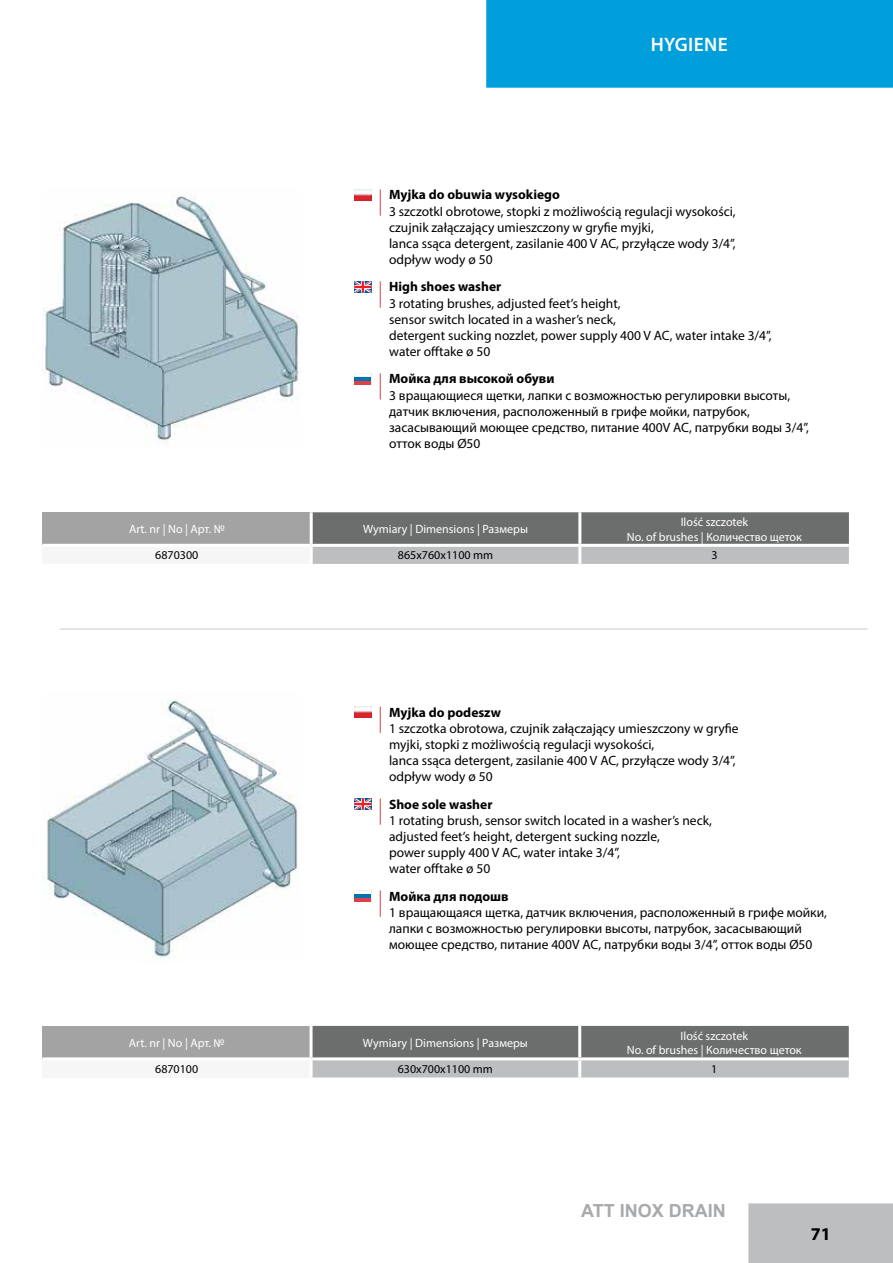
<style>
.page{position:relative;width:893px;height:1263px;background:#fff}
.page>*{position:absolute;margin:0;border:0;box-sizing:border-box;transform-origin:0 0}
.t1{font:600 19.5px "Myriad Pro";letter-spacing:.02em;color:#fff}
.t2{font:700 18px "Arial";color:#a7a9ac}
.t3{font:700 18px "Myriad Pro";color:#000}
.t4{font:13.5px/16.2px "Myriad Pro";color:#000}
.t5{font:700 13.5px "Myriad Pro";color:#000}
.t6{font:12px/14.4px "Myriad Pro";color:#fff;text-align:center}
.t7{font:12px "Myriad Pro";color:#000}
</style>
<div class="page">
<div style="left:486px;top:0;width:407px;height:88px;background:#009fdb"></div>
<div style="left:749px;top:1204px;width:143px;height:58px;background:#bcbec0"></div>
<div style="left:748px;top:1203px;width:145px;height:60px;border:2px solid #bcbec0"></div>
<hr style="left:60px;top:628px;width:807px;height:2px;background:#dcddde">
<div style="left:42px;top:1026px;width:269px;height:33px;background:#a4a3a3"></div>
<div style="left:42px;top:1059px;width:269px;height:18px;background:#f6f6f6"></div>
<svg style="left:313px;top:1026px;width:536px;height:51px;background:#888a8b"></svg>
<hr style="left:42px;top:1057px;width:269px;height:3px;background:#fff">
<hr style="left:311px;top:1057px;width:269px;height:3px;background:#fff">
<hr style="left:580px;top:1057px;width:269px;height:3px;background:#fff">
<hr style="left:310px;top:1026px;width:3px;height:31px;background:#fff">
<hr style="left:578px;top:1026px;width:3px;height:31px;background:#fff">
<hr style="left:310px;top:1060px;width:3px;height:17px;background:#fff">
<hr style="left:578px;top:1060px;width:3px;height:17px;background:#fff">
<img style="left:43px;top:195px;width:257px;height:247px">
<svg style="left:354px;top:373px;width:17px;height:8px"></svg>
<hr style="left:354px;top:381px;width:17px;height:3px;background:#db4146">
<svg style="left:380px;top:373px;width:1px;height:26px"></svg>
<img style="left:354px;top:189px;width:17px;height:11px">
<svg style="left:380px;top:189px;width:1px;height:27px"></svg>
<svg style="left:354px;top:281px;width:17px;height:11px"></svg>
<svg style="left:380px;top:281px;width:1px;height:27px"></svg>
<div style="left:43px;top:512px;width:268px;height:33px;background:#a4a3a3"></div>
<div style="left:43px;top:545px;width:268px;height:19px;background:#f6f6f6"></div>
<svg style="left:313px;top:512px;width:536px;height:52px;background:#898a8b"></svg>
<hr style="left:310px;top:512px;width:3px;height:32px;background:#fff">
<hr style="left:578px;top:512px;width:3px;height:32px;background:#fff">
<hr style="left:310px;top:547px;width:3px;height:17px;background:#fff">
<hr style="left:578px;top:547px;width:3px;height:17px;background:#fff">
<hr style="left:43px;top:544px;width:268px;height:3px;background:#fff">
<hr style="left:311px;top:544px;width:269px;height:3px;background:#fff">
<hr style="left:580px;top:544px;width:269px;height:3px;background:#fff">
<svg style="left:354px;top:890px;width:17px;height:12px"></svg>
<hr style="left:354px;top:898px;width:17px;height:3px;background:#db4146">
<svg style="left:380px;top:890px;width:1px;height:27px"></svg>
<img style="left:354px;top:706px;width:17px;height:12px">
<svg style="left:380px;top:706px;width:1px;height:27px"></svg>
<svg style="left:354px;top:798px;width:17px;height:12px"></svg>
<svg style="left:380px;top:798px;width:1px;height:27px"></svg>
<img style="left:43px;top:699px;width:255px;height:260px">
<h1 class="t1" style="left:651px;top:32px;width:78px">HYGIENE</h1>
<p class="t5" style="left:389px;top:186px;width:172px">Myjka do obuwia wysokiego</p>
<p class="t4" style="left:389px;top:203px;width:348px">3 szczotkI obrotowe, stopki z możliwością regulacji wysokości, czujnik załączający umieszczony w gryfie myjki,<br>lanca ssąca detergent, zasilanie 400 V AC, przyłącze wody 3/4”, odpływ wody ø 50</p>
<p class="t5" style="left:389px;top:278px;width:114px">High shoes washer</p>
<p class="t4" style="left:389px;top:295px;width:384px">3 rotating brushes, adjusted feet’s height,<br>sensor switch located in a washer’s neck,<br>detergent sucking nozzlet, power supply 400 V AC, water intake 3/4”, water offtake ø 50</p>
<p class="t5" style="left:389px;top:370px;width:167px">Мойка для высокой обуви</p>
<p class="t4" style="left:389px;top:387px;width:421px">3 вращающиеся щетки, лапки с возможностью регулировки высоты, датчик включения, расположенный в грифе мойки, патрубок, засасывающий моющее средство, питание 400V AC, патрубки воды 3/4”, отток воды Ø50</p>
<p class="t6" style="left:129px;top:522px;width:97px">Art. nr | No | Арт. №</p>
<p class="t6" style="left:363px;top:522px;width:166px">Wymiary | Dimensions | Размеры</p>
<p class="t6" style="left:627px;top:515px;width:176px">Ilość szczotek<br>No. of brushes | Количество щеток</p>
<p class="t7" style="left:155px;top:548px;width:45px">6870300</p>
<p class="t7" style="left:398px;top:548px;width:97px">865x760x1100 mm</p>
<p class="t7" style="left:711px;top:548px;width:8px">3</p>
<p class="t5" style="left:389px;top:703px;width:113px">Myjka do podeszw</p>
<p class="t4" style="left:389px;top:720px;width:351px">1 szczotka obrotowa, czujnik załączający umieszczony w gryfie myjki, stopki z możliwością regulacji wysokości,<br>lanca ssąca detergent, zasilanie 400 V AC, przyłącze wody 3/4”, odpływ wody ø 50</p>
<p class="t5" style="left:389px;top:795px;width:105px">Shoe sole washer</p>
<p class="t4" style="left:389px;top:812px;width:324px">1 rotating brush, sensor switch located in a washer’s neck, adjusted feet’s height, detergent sucking nozzle,<br>power supply 400 V AC, water intake 3/4”,<br>water offtake ø 50</p>
<p class="t5" style="left:389px;top:887px;width:121px">Мойка для подошв</p>
<p class="t4" style="left:389px;top:904px;width:439px">1 вращающаяся щетка, датчик включения, расположенный в грифе мойки, лапки с возможностью регулировки высоты, патрубок, засасывающий моющее средство, питание 400V AC, патрубки воды 3/4”, отток воды Ø50</p>
<p class="t6" style="left:129px;top:1035px;width:97px">Art. nr | No | Арт. №</p>
<p class="t6" style="left:363px;top:1035px;width:166px">Wymiary | Dimensions | Размеры</p>
<p class="t6" style="left:627px;top:1028px;width:176px">Ilość szczotek<br>No. of brushes | Количество щеток</p>
<p class="t7" style="left:155px;top:1061px;width:45px">6870100</p>
<p class="t7" style="left:398px;top:1061px;width:97px">630x700x1100 mm</p>
<p class="t7" style="left:711px;top:1061px;width:8px">1</p>
<h2 class="t2" style="left:581px;top:1198px;width:146px">ATT INOX DRAIN</h2>
<h2 class="t3" style="left:811px;top:1222px;width:21px">71</h2>
</div>
